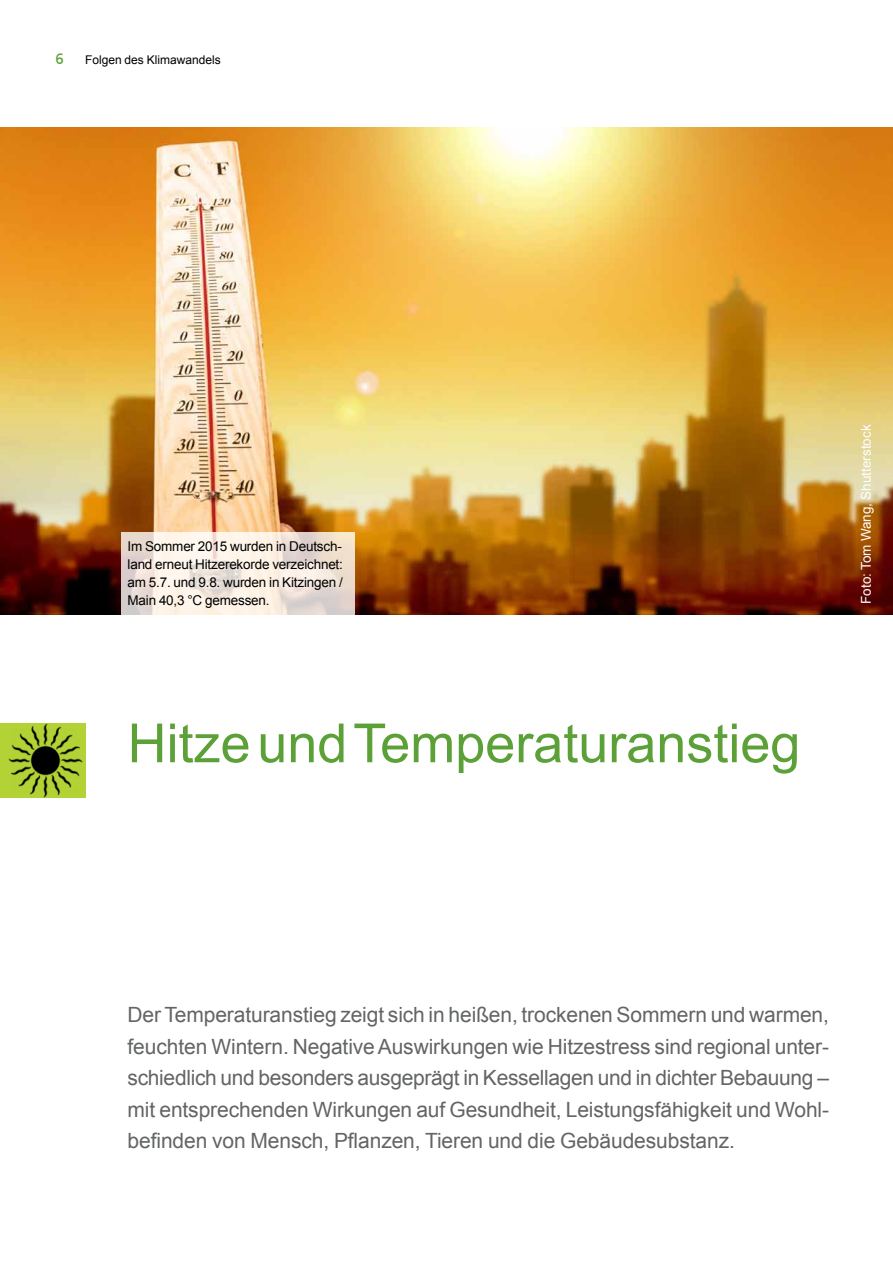
<style>
.page{position:relative;width:893px;height:1263px;background:#fff}
.page>*{position:absolute;margin:0;border:0;box-sizing:border-box;transform-origin:0 0}
.t1{font:54px "Arial";color:#5ca038}
.t2{font:21px/31.5px "Arial";letter-spacing:-.005em;color:#636466;text-align:justify}
.t3{font:15px "Frutiger CE";color:#5ca038}
.t4{font:13.5px/18px "Arial";letter-spacing:-.015em;color:#000;text-align:justify}
.t5{font:13.5px "Arial";color:#fff}
.t6{font:12px "Arial";color:#000}
</style>
<div class="page">
<img style="left:0;top:128px;width:893px;height:486px">
<div style="left:0;top:723px;width:85px;height:74px;background:#b3d235"></div>
<img style="left:3px;top:723px;width:83px;height:75px">
<svg style="left:121px;top:531px;width:234px;height:83px;background:#f1e5db"></svg>
<p class="t3" style="left:55px;top:50px;width:10px">6</p>
<p class="t6" style="left:85px;top:52px;width:137px">Folgen des Klimawandels</p>
<p class="t4" style="left:128px;top:538px;width:217px">Im Sommer 2015 wurden in Deutsch&shy;land erneut Hitzerekorde verzeichnet: am 5.7. und 9.8. wurden in Kitzingen / Main 40,3 °C gemessen.</p>
<h1 class="t1" style="left:128px;top:708px;width:674px">HitzeundTemperaturanstieg</h1>
<p class="t5" style="left:857px;top:604px;width:181px;rotate:-90deg">Foto: Tom Wang, Shutterstock</p>
<p class="t2" style="left:128px;top:999px;width:703px">Der Temperaturanstieg zeigt sich in heißen, trockenen Sommern und warmen, feuchten Wintern. Negative Auswirkungen wie Hitzestress sind regional unter&shy;schiedlich und besonders ausgeprägt in Kessellagen und in dichter Bebauung – mit entsprechenden Wirkungen auf Gesundheit, Leistungsfähigkeit und Wohl&shy;befinden von Mensch, Pflanzen, Tieren und die Gebäudesubstanz.</p>
</div>
